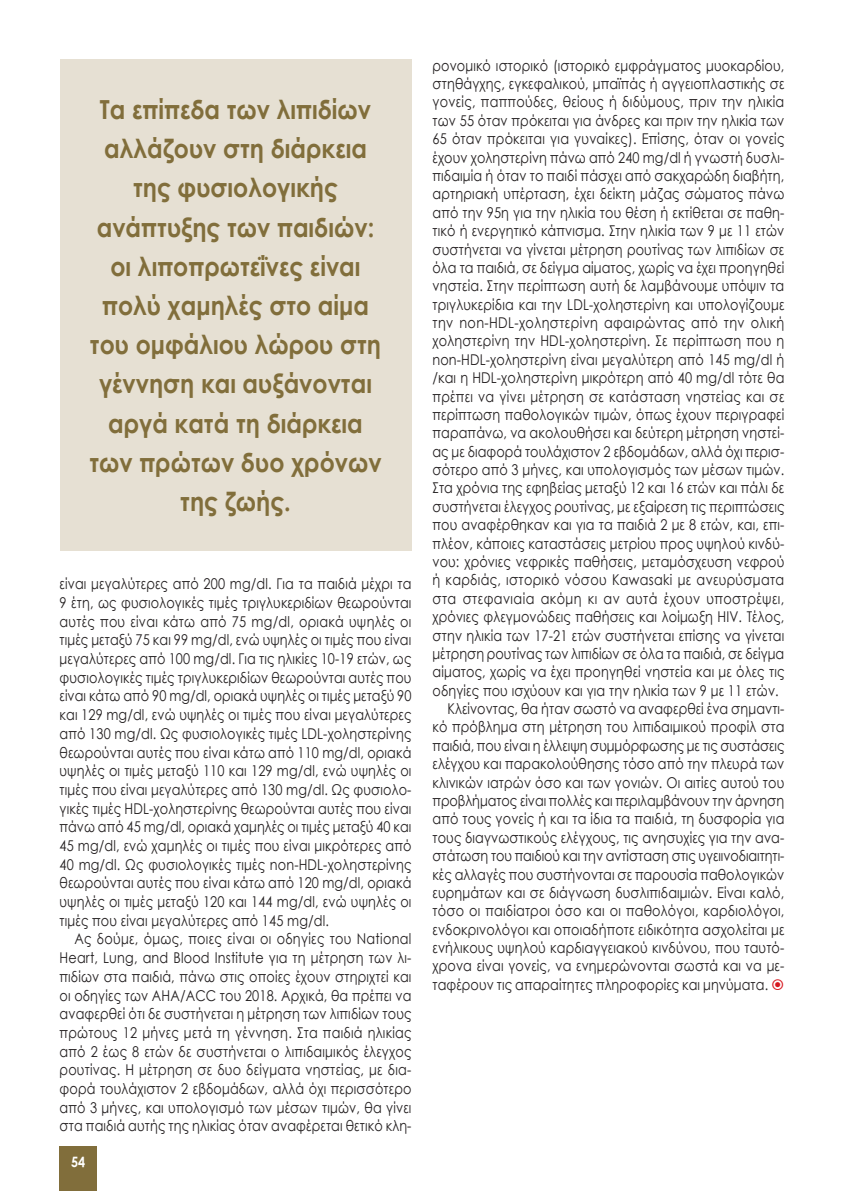
<style>
.page{position:relative;width:844px;height:1191px;background:#fff}
.page>*{position:absolute;margin:0;border:0;box-sizing:border-box;transform-origin:0 0}
.TITLOS{font:700 26.25px/39.2px "Century Gothic";color:#816e3b;text-align:center;scale:.9 1}
.KEIMENO{font:14.88px/18.4px "Century Gothic";letter-spacing:.01em;color:#231f20;text-align:justify;scale:.86 1}
.t1{font:14px "SK Century Gothic Pol Uni W Bold";color:#fff;scale:.9 1}
</style>
<div class="page">
<div style="left:60px;top:1146px;width:37px;height:45px;background:#816e3b"></div>
<div style="left:60px;top:60px;width:351px;height:491px;background:#e6e0d3"></div>
<p class="TITLOS" style="left:89px;top:89px;width:326px">Τα επίπεδα των λιπιδίων αλλάζουν στη διάρκεια της φυσιολογικής ανάπτυξης των παιδιών: οι λιποπρωτεΐνες είναι πολύ χαμηλές στο αίμα του ομφάλιου λώρου στη γέννηση και αυξάνονται αργά κατά τη διάρκεια των πρώτων δυο χρόνων της ζωής.</p>
<p class="KEIMENO" style="left:60px;top:574px;width:410px">είναι μεγαλύτερες από 200 mg/dl. Για τα παιδιά μέχρι τα 9 έτη, ως φυσιολογικές τιμές τριγλυκεριδίων θεωρούνται αυτές που είναι κάτω από 75 mg/dl, οριακά υψηλές οι τιμές μεταξύ 75 και 99 mg/dl, ενώ υψηλές οι τιμές που είναι μεγαλύτερες από 100 mg/dl. Για τις ηλικίες 10-19 ετών, ως φυσιολογικές τιμές τριγλυκεριδίων θεωρούνται αυτές που είναι κάτω από 90 mg/dl, οριακά υψηλές οι τιμές μεταξύ 90 και 129 mg/dl, ενώ υψηλές οι τιμές που είναι μεγαλύτερες από 130 mg/dl. Ως φυσιολογικές τιμές LDL-χοληστερίνης θεωρούνται αυτές που είναι κάτω από 110 mg/dl, οριακά υψηλές οι τιμές μεταξύ 110 και 129 mg/dl, ενώ υψηλές οι τιμές που είναι μεγαλύτερες από 130 mg/dl. Ως φυσιολο&shy;γικές τιμές HDL-χοληστερίνης θεωρούνται αυτές που είναι πάνω από 45 mg/dl, οριακά χαμηλές οι τιμές μεταξύ 40 και 45 mg/dl, ενώ χαμηλές οι τιμές που είναι μικρότερες από 40 mg/dl. Ως φυσιολογικές τιμές non-HDL-χοληστερίνης θεωρούνται αυτές που είναι κάτω από 120 mg/dl, οριακά υψηλές οι τιμές μεταξύ 120 και 144 mg/dl, ενώ υψηλές οι τιμές που είναι μεγαλύτερες από 145 mg/dl.</p>
<p class="KEIMENO" style="left:60px;top:929px;width:410px;text-indent:15px">Ας δούμε, όμως, ποιες είναι οι οδηγίες του National Heart, Lung, and Blood Institute για τη μέτρηση των λι&shy;πιδίων στα παιδιά, πάνω στις οποίες έχουν στηριχτεί και οι οδηγίες των AHA/ACC του 2018. Αρχικά, θα πρέπει να αναφερθεί ότι δε συστήνεται η μέτρηση των λιπιδίων τους πρώτους 12 μήνες μετά τη γέννηση. Στα παιδιά ηλικίας από 2 έως 8 ετών δε συστήνεται ο λιπιδαιμικός έλεγχος ρουτίνας. Η μέτρηση σε δυο δείγματα νηστείας, με δια&shy;φορά τουλάχιστον 2 εβδομάδων, αλλά όχι περισσότερο από 3 μήνες, και υπολογισμό των μέσων τιμών, θα γίνει στα παιδιά αυτής της ηλικίας όταν αναφέρεται θετικό κλη-</p>
<p class="t1" style="left:71px;top:1151px;width:17px">54</p>
<p class="KEIMENO" style="left:432px;top:56px;width:410px">ρονομικό ιστορικό (ιστορικό εμφράγματος μυοκαρδίου, στηθάγχης, εγκεφαλικού, μπαϊπάς ή αγγειοπλαστικής σε γονείς, παππούδες, θείους ή διδύμους, πριν την ηλικία των 55 όταν πρόκειται για άνδρες και πριν την ηλικία των 65 όταν πρόκειται για γυναίκες). Επίσης, όταν οι γονείς έχουν χοληστερίνη πάνω από 240 mg/dl ή γνωστή δυσλι&shy;πιδαιμία ή όταν το παιδί πάσχει από σακχαρώδη διαβήτη, αρτηριακή υπέρταση, έχει δείκτη μάζας σώματος πάνω από την 95η για την ηλικία του θέση ή εκτίθεται σε παθη&shy;τικό ή ενεργητικό κάπνισμα. Στην ηλικία των 9 με 11 ετών συστήνεται να γίνεται μέτρηση ρουτίνας των λιπιδίων σε όλα τα παιδιά, σε δείγμα αίματος, χωρίς να έχει προηγηθεί νηστεία. Στην περίπτωση αυτή δε λαμβάνουμε υπόψιν τα τριγλυκερίδια και την LDL-χοληστερίνη και υπολογίζουμε την non-HDL-χοληστερίνη αφαιρώντας από την ολική χοληστερίνη την HDL-χοληστερίνη. Σε περίπτωση που η non-HDL-χοληστερίνη είναι μεγαλύτερη από 145 mg/dl ή /και η HDL-χοληστερίνη μικρότερη από 40 mg/dl τότε θα πρέπει να γίνει μέτρηση σε κατάσταση νηστείας και σε περίπτωση παθολογικών τιμών, όπως έχουν περιγραφεί παραπάνω, να ακολουθήσει και δεύτερη μέτρηση νηστεί&shy;ας με διαφορά τουλάχιστον 2 εβδομάδων, αλλά όχι περισ&shy;σότερο από 3 μήνες, και υπολογισμός των μέσων τιμών.<br>Στα χρόνια της εφηβείας μεταξύ 12 και 16 ετών και πάλι δε συστήνεται έλεγχος ρουτίνας, με εξαίρεση τις περιπτώσεις που αναφέρθηκαν και για τα παιδιά 2 με 8 ετών, και, επι&shy;πλέον, κάποιες καταστάσεις μετρίου προς υψηλού κινδύ&shy;νου: χρόνιες νεφρικές παθήσεις, μεταμόσχευση νεφρού ή καρδιάς, ιστορικό νόσου Kawasaki με ανευρύσματα στα στεφανιαία ακόμη κι αν αυτά έχουν υποστρέψει, χρόνιες φλεγμονώδεις παθήσεις και λοίμωξη HIV. Τέλος, στην ηλικία των 17-21 ετών συστήνεται επίσης να γίνεται μέτρηση ρουτίνας των λιπιδίων σε όλα τα παιδιά, σε δείγμα αίματος, χωρίς να έχει προηγηθεί νηστεία και με όλες τις οδηγίες που ισχύουν και για την ηλικία των 9 με 11 ετών.</p>
<p class="KEIMENO" style="left:432px;top:699px;width:410px;text-indent:15px">Κλείνοντας, θα ήταν σωστό να αναφερθεί ένα σημαντι&shy;κό πρόβλημα στη μέτρηση του λιπιδαιμικού προφίλ στα παιδιά, που είναι η έλλειψη συμμόρφωσης με τις συστάσεις ελέγχου και παρακολούθησης τόσο από την πλευρά των κλινικών ιατρών όσο και των γονιών. Οι αιτίες αυτού του προβλήματος είναι πολλές και περιλαμβάνουν την άρνηση από τους γονείς ή και τα ίδια τα παιδιά, τη δυσφορία για τους διαγνωστικούς ελέγχους, τις ανησυχίες για την ανα&shy;στάτωση του παιδιού και την αντίσταση στις υγειινοδιαιτητι&shy;κές αλλαγές που συστήνονται σε παρουσία παθολογικών ευρημάτων και σε διάγνωση δυσλιπιδαιμιών. Είναι καλό, τόσο οι παιδίατροι όσο και οι παθολόγοι, καρδιολόγοι, ενδοκρινολόγοι και οποιαδήποτε ειδικότητα ασχολείται με ενήλικους υψηλού καρδιαγγειακού κινδύνου, που ταυτό&shy;χρονα είναι γονείς, να ενημερώνονται σωστά και να με&shy;ταφέρουν τις απαραίτητες πληροφορίες και μηνύματα.</p>
</div>
